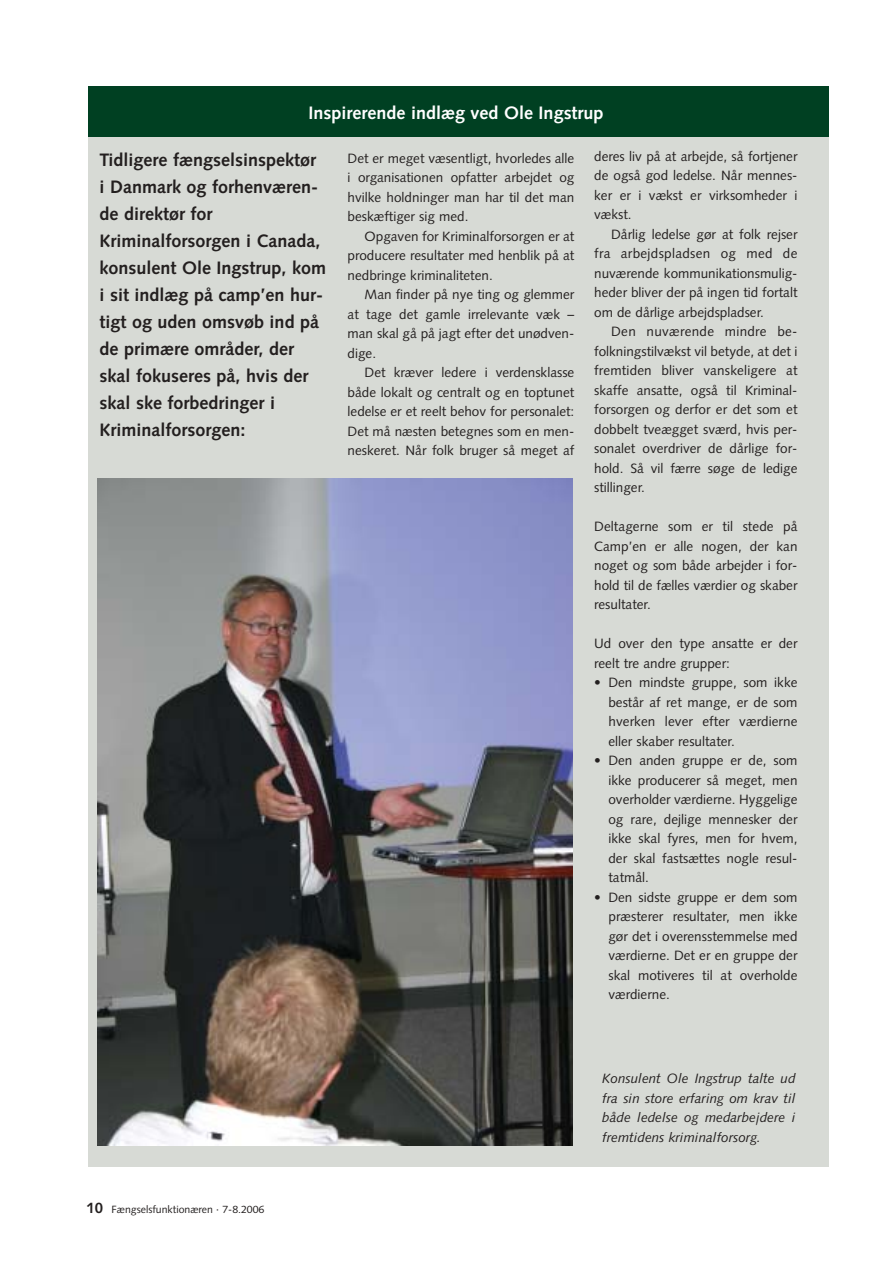
<style>
.page{position:relative;width:893px;height:1263px;background:#fff}
.page>*{position:absolute;margin:0;border:0;box-sizing:border-box;transform-origin:0 0}
.t1{font:700 18px/27px "Syntax";color:#231f1f}
.t2{font:700 18px "Syntax";color:#fff}
.t3{font:13.5px/19.5px "Syntax";color:#231f1f;text-align:justify}
.t4{font:italic 13.5px/19.5px "Syntax";color:#231f1f;text-align:justify}
.t5{font:10.5px "Syntax";color:#231f1f}
.s1{font-weight:700;font-size:15px}
</style>
<div class="page">
<div style="left:88px;top:89px;width:740px;height:1078px;background:#d7dad5"></div>
<div style="left:88px;top:87px;width:740px;height:50px;background:#004022"></div>
<img style="left:97px;top:479px;width:475px;height:667px">
<h1 class="t2" style="left:308px;top:106px;width:296px">Inspirerende indlæg ved Ole Ingstrup</h1>
<p class="t1" style="left:100px;top:148px;width:228px">Tidligere fængselsinspektør<br>i Danmark og forhenværen&shy;de direktør for<br>Kriminalforsorgen i Canada, konsulent Ole Ingstrup, kom i sit indlæg på camp’en hur&shy;tigt og uden omsvøb ind på de primære områder, der skal fokuseres på, hvis der skal ske forbedringer i<br>Kriminalforsorgen:</p>
<p class="t3" style="left:347px;top:150px;width:228px">Det er meget væsentligt, hvorledes alle i organisationen opfatter arbejdet og hvilke holdninger man har til det man beskæftiger sig med.</p>
<p class="t3" style="left:347px;top:228px;width:228px;text-indent:17px">Opgaven for Kriminalforsorgen er at producere resultater med henblik på at nedbringe kriminaliteten.</p>
<p class="t3" style="left:347px;top:286px;width:228px;text-indent:17px">Man finder på nye ting og glemmer at tage det gamle irrelevante væk – man skal gå på jagt efter det unødven&shy;dige.</p>
<p class="t3" style="left:347px;top:364px;width:228px;text-indent:17px">Det kræver ledere i verdensklasse både lokalt og centralt og en toptunet ledelse er et reelt behov for personalet:<br>Det må næsten betegnes som en men&shy;neskeret. Når folk bruger så meget af</p>
<p class="t3" style="left:594px;top:148px;width:205px">deres liv på at arbejde, så fortjener de også god ledelse. Når mennes&shy;ker er i vækst er virksomheder i vækst.</p>
<p class="t3" style="left:594px;top:226px;width:205px;text-indent:17px">Dårlig ledelse gør at folk rejser fra arbejdspladsen og med de nuværende kommunikationsmulig&shy;heder bliver der på ingen tid fortalt om de dårlige arbejdspladser.</p>
<p class="t3" style="left:594px;top:323px;width:205px;text-indent:17px">Den nuværende mindre be&shy;folkningstilvækst vil betyde, at det i fremtiden bliver vanskeligere at skaffe ansatte, også til Kriminal&shy;forsorgen og derfor er det som et dobbelt tveægget sværd, hvis per&shy;sonalet overdriver de dårlige for&shy;hold. Så vil færre søge de ledige stillinger.</p>
<p class="t3" style="left:594px;top:518px;width:205px">Deltagerne som er til stede på Camp’en er alle nogen, der kan noget og som både arbejder i for&shy;hold til de fælles værdier og skaber resultater.</p>
<p class="t3" style="left:594px;top:635px;width:205px">Ud over den type ansatte er der reelt tre andre grupper:</p>
<p class="t3" style="left:608px;top:674px;width:190px;text-indent:-14px">• Den mindste gruppe, som ikke består af ret mange, er de som hverken lever efter værdierne eller skaber resultater.</p>
<p class="t3" style="left:608px;top:752px;width:190px;text-indent:-14px">• Den anden gruppe er de, som ikke producerer så meget, men overholder værdierne. Hyggelige og rare, dejlige mennesker der ikke skal fyres, men for hvem, der skal fastsættes nogle resul&shy;tatmål.</p>
<p class="t3" style="left:608px;top:889px;width:190px;text-indent:-14px">• Den sidste gruppe er dem som præsterer resultater, men ikke gør det i overensstemmelse med værdierne. Det er en gruppe der skal motiveres til at overholde værdierne.</p>
<p class="t5" style="left:87px;top:1205px;width:179px"><span class="s1">10</span> Fængselsfunktionæren · 7-8.2006</p>
<p class="t4" style="left:602px;top:1070px;width:195px">Konsulent Ole Ingstrup talte ud fra sin store erfaring om krav til både ledelse og medarbejdere i fremtidens kriminalforsorg.</p>
</div>
